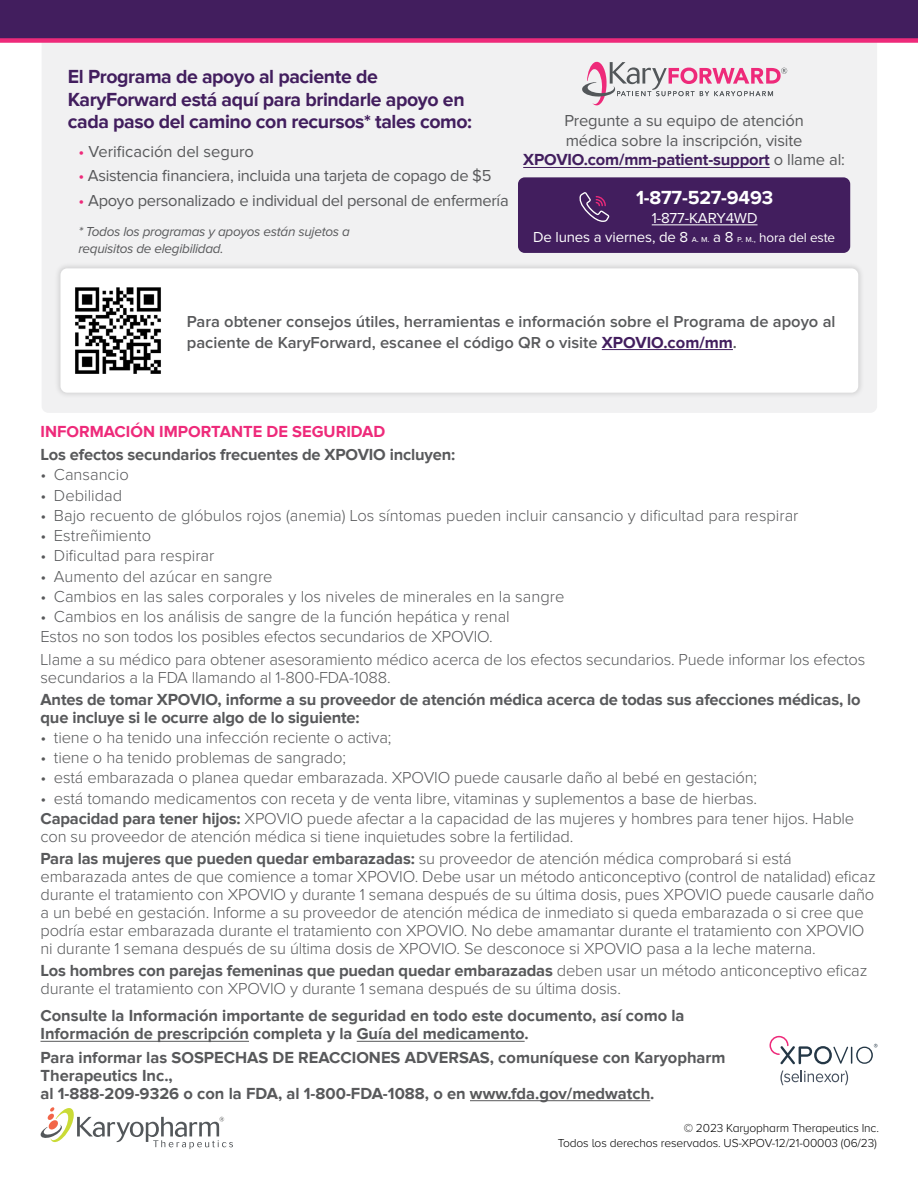
<style>
.page{position:relative;width:918px;height:1188px;background:#fff}
.page>*{position:absolute;margin:0;border:0;box-sizing:border-box;transform-origin:0 0}
.t1{font:700 19.5px/22.5px "Proxima Nova";letter-spacing:-.02em;color:#421e5e}
.t2{font:700 19.5px "Proxima Nova";letter-spacing:-.01em;color:#fff}
.t3{font:300 16.5px/18px "Proxima Nova";letter-spacing:-.01em;color:#58595b}
.t4{font:700 16.5px/18px "Proxima Nova";color:#58595b}
.t5{font:16.5px/19.5px "Proxima Nova";letter-spacing:-.02em;color:#58595b;text-align:center}
.t6{font:600 16.5px/21px "Proxima Nova";color:#58595b}
.t7{font:700 16.5px "Proxima Nova";color:#ee2a7a}
.t8{font:16.5px "Proxima Nova";color:#58595b}
.t9{font:15px "Proxima Nova";letter-spacing:-.01em;color:#fff}
.t10{font:italic 13.5px/16.5px "Proxima Nova";letter-spacing:-.02em;color:#58595b}
.t11{font:300 12px/15px "Proxima Nova";letter-spacing:-.01em;color:#000;text-align:right}
.s1{color:#ee2a7a}
.s2{font-weight:700;color:#421e5e}
.s3{font-size:9px}
.s4{font-size:13.5px}
.s5{font-weight:700}
</style>
<div class="page">
<div style="left:42px;top:18px;width:835px;height:395px;background:#f1f1f2;border-radius:7px"></div>
<hr style="left:40px;top:1041px;width:209px;height:1px;background:#58595b">
<hr style="left:357px;top:1041px;width:168px;height:1px;background:#58595b">
<hr style="left:470px;top:1100px;width:180px;height:1px;background:#58595b">
<svg style="left:41px;top:1107px;width:192px;height:42px"></svg>
<div style="left:518px;top:177px;width:332px;height:76px;background:#421e5e;border-radius:7px"></div>
<hr style="left:523px;top:167px;width:247px;height:1px;background:#421e5e">
<hr style="left:652px;top:225px;width:106px;height:1px;background:#fff">
<svg style="left:579px;top:192px;width:30px;height:30px"></svg>
<svg style="left:582px;top:61px;width:205px;height:45px"></svg>
<div style="left:54px;top:262px;width:810px;height:137px;background:#e7e7e8"></div>
<div style="left:60px;top:268px;width:798px;height:125px;background:#fff;border-radius:7px"></div>
<hr style="left:602px;top:349px;width:131px;height:1px;background:#421e5e">
<div style="left:0;top:0;width:918px;height:40px;background:#421e5e"></div>
<div style="left:0;top:38px;width:918px;height:5px;background:#ee2a7a"></div>
<svg style="left:780px;top:1070px;width:68px;height:16px"></svg>
<svg style="left:770px;top:1036px;width:108px;height:28px"></svg>
<img style="left:75px;top:287px;width:86px;height:87px">
<p class="t1" style="left:68px;top:66px;width:406px">El Programa de apoyo al paciente de<br>KaryForward está aquí para brindarle apoyo en cada paso del camino con recursos* tales como:</p>
<p class="t8" style="left:78px;top:144px;width:177px"><span class="s1">•</span> Verificación del seguro</p>
<p class="t5" style="left:78px;top:167px;width:415px"><span class="s1">•</span> Asistencia financiera, incluida una tarjeta de copago de $5</p>
<p class="t5" style="left:78px;top:191px;width:432px"><span class="s1">•</span> Apoyo personalizado e individual del personal de enfermería</p>
<p class="t10" style="left:78px;top:224px;width:273px">* Todos los programas y apoyos están sujetos a requisitos de elegibilidad.</p>
<p class="t5" style="left:523px;top:112px;width:323px">Pregunte a su equipo de atención<br>médica sobre la inscripción, visite<br><span class="s2">XPOVIO.com/mm-patient-support</span> o llame al:</p>
<p class="t2" style="left:636px;top:186px;width:139px">1-877-527-9493</p>
<p class="t9" style="left:533px;top:230px;width:304px">De lunes a viernes, de 8 <span class="s3">a. m.</span> a 8 <span class="s3">p. m.,</span> <span class="s4">hora del este</span></p>
<p class="t9" style="left:652px;top:211px;width:107px">1-877-KARY4WD</p>
<p class="t6" style="left:187px;top:311px;width:650px">Para obtener consejos útiles, herramientas e información sobre el Programa de apoyo al paciente de KaryForward, escanee el código QR o visite <span class="s2">XPOVIO.com/mm</span>.</p>
<p class="t7" style="left:40px;top:422px;width:346px">INFORMACIÓN IMPORTANTE DE SEGURIDAD</p>
<p class="t4" style="left:40px;top:446px;width:416px">Los efectos secundarios frecuentes de XPOVIO incluyen:</p>
<p class="t3" style="left:40px;top:466px;width:90px">• Cansancio</p>
<p class="t3" style="left:40px;top:487px;width:83px">• Debilidad</p>
<p class="t3" style="left:40px;top:507px;width:760px">• Bajo recuento de glóbulos rojos (anemia) Los síntomas pueden incluir cansancio y dificultad para respirar</p>
<p class="t3" style="left:40px;top:527px;width:112px">• Estreñimiento</p>
<p class="t3" style="left:40px;top:547px;width:175px">• Dificultad para respirar</p>
<p class="t3" style="left:40px;top:567px;width:234px">• Aumento del azúcar en sangre</p>
<p class="t3" style="left:40px;top:588px;width:525px">• Cambios en las sales corporales y los niveles de minerales en la sangre</p>
<p class="t3" style="left:40px;top:607px;width:471px;line-height:20.2px">• Cambios en los análisis de sangre de la función hepática y renal<br>Estos no son todos los posibles efectos secundarios de XPOVIO.</p>
<p class="t3" style="left:40px;top:650px;width:826px">Llame a su médico para obtener asesoramiento médico acerca de los efectos secundarios. Puede informar los efectos secundarios a la FDA llamando al 1-800-FDA-1088.</p>
<p class="t4" style="left:40px;top:691px;width:822px">Antes de tomar XPOVIO, informe a su proveedor de atención médica acerca de todas sus afecciones médicas, lo que incluye si le ocurre algo de lo siguiente:</p>
<p class="t3" style="left:40px;top:729px;width:352px">• tiene o ha tenido una infección reciente o activa;</p>
<p class="t3" style="left:40px;top:749px;width:307px">• tiene o ha tenido problemas de sangrado;</p>
<p class="t3" style="left:40px;top:769px;width:718px">• está embarazada o planea quedar embarazada. XPOVIO puede causarle daño al bebé en gestación;</p>
<p class="t3" style="left:40px;top:788px;width:815px;line-height:20.1px">• está tomando medicamentos con receta y de venta libre, vitaminas y suplementos a base de hierbas.<br><span class="s5">Capacidad para tener hijos:</span> XPOVIO puede afectar a la capacidad de las mujeres y hombres para tener hijos. Hable</p>
<p class="t3" style="left:40px;top:825px;width:753px;line-height:22.4px">con su proveedor de atención médica si tiene inquietudes sobre la fertilidad.<br><span class="s5">Para las mujeres que pueden quedar embarazadas:</span> su proveedor de atención médica comprobará si está</p>
<p class="t3" style="left:40px;top:868px;width:837px">embarazada antes de que comience a tomar XPOVIO. Debe usar un método anticonceptivo (control de natalidad) eficaz durante el tratamiento con XPOVIO y durante 1 semana después de su última dosis, pues XPOVIO puede causarle daño a un bebé en gestación. Informe a su proveedor de atención médica de inmediato si queda embarazada o si cree que podría estar embarazada durante el tratamiento con XPOVIO. No debe amamantar durante el tratamiento con XPOVIO ni durante 1 semana después de su última dosis de XPOVIO. Se desconoce si XPOVIO pasa a la leche materna.</p>
<p class="t3" style="left:40px;top:962px;width:828px"><span class="s5">Los hombres con parejas femeninas que puedan quedar embarazadas</span> deben usar un método anticonceptivo eficaz durante el tratamiento con XPOVIO y durante 1 semana después de su última dosis.</p>
<p class="t4" style="left:40px;top:1007px;width:646px">Consulte la Información importante de seguridad en todo este documento, así como la<br>Información de prescripción completa y la Guía del medicamento.</p>
<p class="t4" style="left:40px;top:1049px;width:687px">Para informar las SOSPECHAS DE REACCIONES ADVERSAS, comuníquese con Karyopharm<br>Therapeutics Inc.,<br>al 1-888-209-9326 o con la FDA, al 1-800-FDA-1088, o en www.fda.gov/medwatch.</p>
<p class="t11" style="left:558px;top:1121px;width:323px">© 2023 Karyopharm Therapeutics Inc.<br>Todos los derechos reservados. US-XPOV-12/21-00003 (06/23)</p>
</div>
